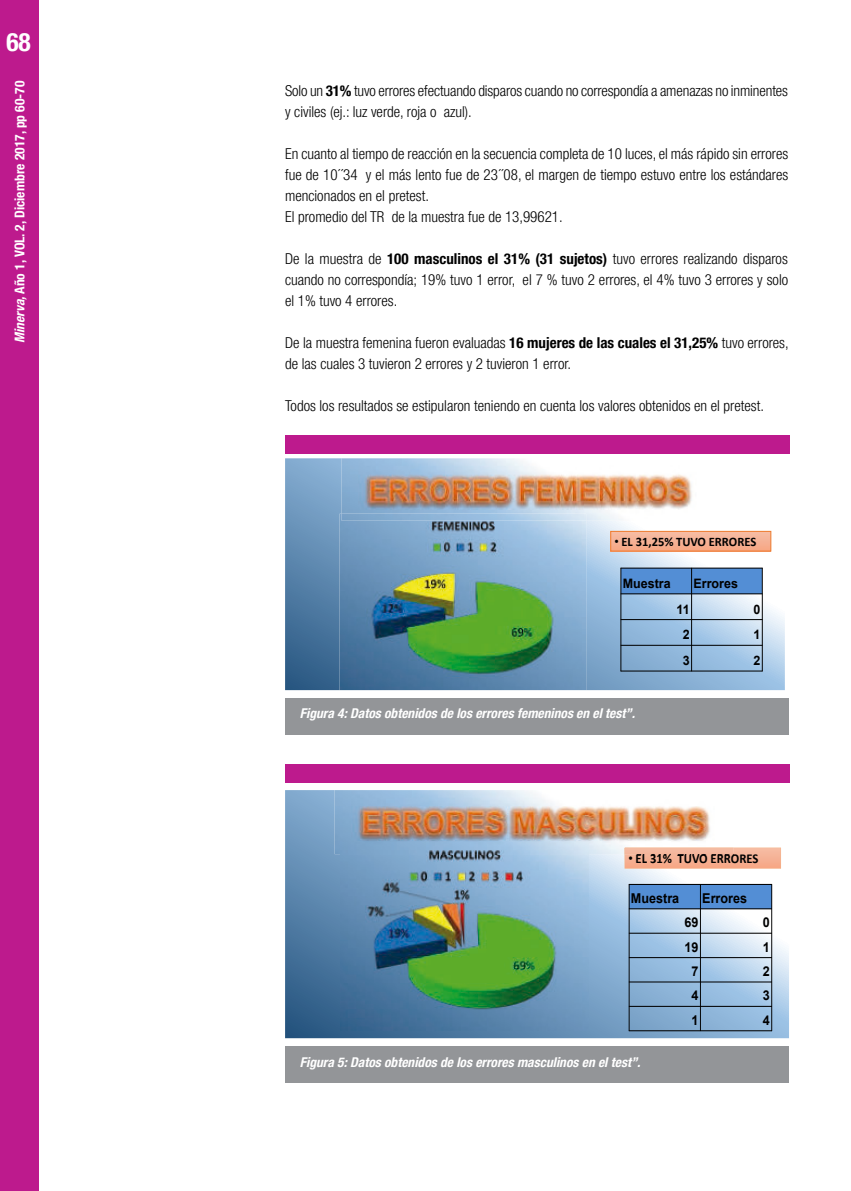
<style>
.page{position:relative;width:851px;height:1191px;background:#fff}
.page>*{position:absolute;margin:0;border:0;box-sizing:border-box;transform-origin:0 0}
.t1{font:700 condensed 25.5px "Helvetica Neue LT Std";color:#fff}
.t2{font:300 condensed 15px/21px "Helvetica Neue LT Std";color:#000}
.t3{font:italic 700 condensed 13.5px "Helvetica Neue LT Std";color:#fff}
.t4{font:700 condensed 13.5px "Helvetica Neue LT Std";color:#fff}
.t5{font:700 13.5px "Arial";color:#000;scale:.93 1}
.t6{font:700 13.5px "Calibri";letter-spacing:-.005em;color:#000;scale:.93 1}
.t7{font:700 13.05px "Arial";color:#000;scale:.96 1}
.t8{font:700 13.05px "Calibri";color:#000;scale:.96 1}
.s1{font-style:italic}
.s2{font-weight:700}
.s3{font-family:"Arial";font-weight:400}
</style>
<div class="page">
<div style="left:0;top:0;width:38px;height:1191px;background:#bd1a8d"></div>
<svg style="left:285px;top:458px;width:499px;height:232px"></svg>
<div style="left:620px;top:568px;width:71px;height:26px;background:#538ed5"></div>
<div style="left:691px;top:568px;width:71px;height:26px;background:#538ed5"></div>
<hr style="left:691px;top:568px;width:1px;height:103px;background:#000">
<hr style="left:620px;top:593px;width:142px;height:1px;background:#000">
<hr style="left:620px;top:619px;width:142px;height:1px;background:#000">
<hr style="left:620px;top:645px;width:142px;height:1px;background:#000">
<hr style="left:620px;top:568px;width:1px;height:103px;background:#000">
<hr style="left:761px;top:568px;width:1px;height:103px;background:#000">
<hr style="left:620px;top:568px;width:142px;height:1px;background:#000">
<hr style="left:620px;top:671px;width:142px;height:1px;background:#000">
<div style="left:610px;top:531px;width:160px;height:20px;background:linear-gradient(to right,#f6b396,#f6b397)"></div>
<div style="left:610px;top:531px;width:160px;height:20px;border:1px solid #ed7d31"></div>
<img style="left:339px;top:514px;width:247px;height:176px">
<img style="left:341px;top:458px;width:373px;height:63px">
<img style="left:341px;top:514px;width:245px;height:7px">
<svg style="left:285px;top:790px;width:503px;height:248px;background:#95b4d1"></svg>
<div style="left:629px;top:884px;width:71px;height:24px;background:#538ed5"></div>
<div style="left:700px;top:884px;width:71px;height:24px;background:#538ed5"></div>
<hr style="left:700px;top:884px;width:1px;height:147px;background:#000">
<hr style="left:628px;top:908px;width:143px;height:1px;background:#000">
<hr style="left:628px;top:933px;width:143px;height:1px;background:#000">
<hr style="left:628px;top:957px;width:143px;height:1px;background:#000">
<hr style="left:628px;top:981px;width:143px;height:1px;background:#000">
<hr style="left:628px;top:1006px;width:143px;height:1px;background:#000">
<hr style="left:628px;top:884px;width:1px;height:147px;background:#000">
<hr style="left:771px;top:884px;width:1px;height:147px;background:#000">
<hr style="left:628px;top:884px;width:143px;height:1px;background:#000">
<hr style="left:628px;top:1030px;width:143px;height:1px;background:#000">
<svg style="left:624px;top:847px;width:156px;height:21px;background:#f6b093"></svg>
<img style="left:340px;top:854px;width:248px;height:176px">
<img style="left:334px;top:790px;width:399px;height:64px">
<img style="left:624px;top:847px;width:109px;height:7px">
<img style="left:636px;top:854px;width:97px;height:1px">
<div style="left:285px;top:697px;width:503px;height:37px;background:#939598"></div>
<div style="left:285px;top:1046px;width:503px;height:37px;background:#939598"></div>
<div style="left:285px;top:435px;width:504px;height:18px;background:#bd1a8d"></div>
<div style="left:285px;top:764px;width:504px;height:18px;background:#bd1a8d"></div>
<h1 class="t1" style="left:6px;top:26px;width:26px">68</h1>
<p class="t4" style="left:12px;top:343px;width:264px;rotate:-90deg"><span class="s1">Minerva,</span> Año 1, VOL. 2, Diciembre 2017, pp 60-70</p>
<p class="t2" style="left:285px;top:80px;width:504px">Solo un <span class="s2">31%</span> tuvo errores efectuando disparos cuando no correspondía a amenazas no inminentes y civiles (ej.: luz verde, roja o azul).</p>
<p class="t2" style="left:285px;top:143px;width:504px">En cuanto al tiempo de reacción en la secuencia completa de 10 luces, el más rápido sin errores fue de 10´´34 y el más lento fue de 23´´08, el margen de tiempo estuvo entre los estándares mencionados en el pretest.<br>El promedio del TR de la muestra fue de 13,99621.</p>
<p class="t2" style="left:285px;top:248px;width:504px;text-align:justify">De la muestra de <span class="s2">100 masculinos el 31% (31 sujetos)</span> tuvo errores realizando disparos cuando no correspondía; 19% tuvo 1 error, el 7 % tuvo 2 errores, el 4% tuvo 3 errores y solo el 1% tuvo 4 errores.</p>
<p class="t2" style="left:285px;top:332px;width:505px">De la muestra femenina fueron evaluadas <span class="s2">16 mujeres de las cuales el 31,25%</span> tuvo errores, de las cuales 3 tuvieron 2 errores y 2 tuvieron 1 error.</p>
<p class="t2" style="left:285px;top:395px;width:480px">Todos los resultados se estipularon teniendo en cuenta los valores obtenidos en el pretest.</p>
<p class="t8" style="left:614px;top:533px;width:149px"><span class="s3">•</span> EL 31,25% TUVO ERRORES</p>
<p class="t7" style="left:622px;top:575px;width:51px">Muestra</p>
<p class="t7" style="left:693px;top:575px;width:48px">Errores</p>
<p class="t7" style="left:676px;top:600px;width:15px">11</p>
<p class="t7" style="left:753px;top:600px;width:9px">0</p>
<p class="t7" style="left:682px;top:626px;width:9px">2</p>
<p class="t7" style="left:753px;top:626px;width:9px">1</p>
<p class="t7" style="left:682px;top:652px;width:9px">3</p>
<p class="t7" style="left:753px;top:652px;width:9px">2</p>
<p class="t3" style="left:300px;top:705px;width:336px">Figura 4: Datos obtenidos de los errores femeninos en el test”.</p>
<p class="t6" style="left:628px;top:849px;width:141px"><span class="s3">•</span> EL 31% TUVO ERRORES</p>
<p class="t5" style="left:631px;top:889px;width:53px">Muestra</p>
<p class="t5" style="left:702px;top:889px;width:50px">Errores</p>
<p class="t5" style="left:684px;top:913px;width:17px">69</p>
<p class="t5" style="left:762px;top:913px;width:9px">0</p>
<p class="t5" style="left:684px;top:937px;width:17px">19</p>
<p class="t5" style="left:762px;top:937px;width:9px">1</p>
<p class="t5" style="left:691px;top:962px;width:9px">7</p>
<p class="t5" style="left:762px;top:962px;width:9px">2</p>
<p class="t5" style="left:691px;top:986px;width:9px">4</p>
<p class="t5" style="left:762px;top:986px;width:9px">3</p>
<p class="t5" style="left:691px;top:1011px;width:9px">1</p>
<p class="t5" style="left:762px;top:1011px;width:9px">4</p>
<p class="t3" style="left:300px;top:1053px;width:342px">Figura 5: Datos obtenidos de los errores masculinos en el test”.</p>
</div>
